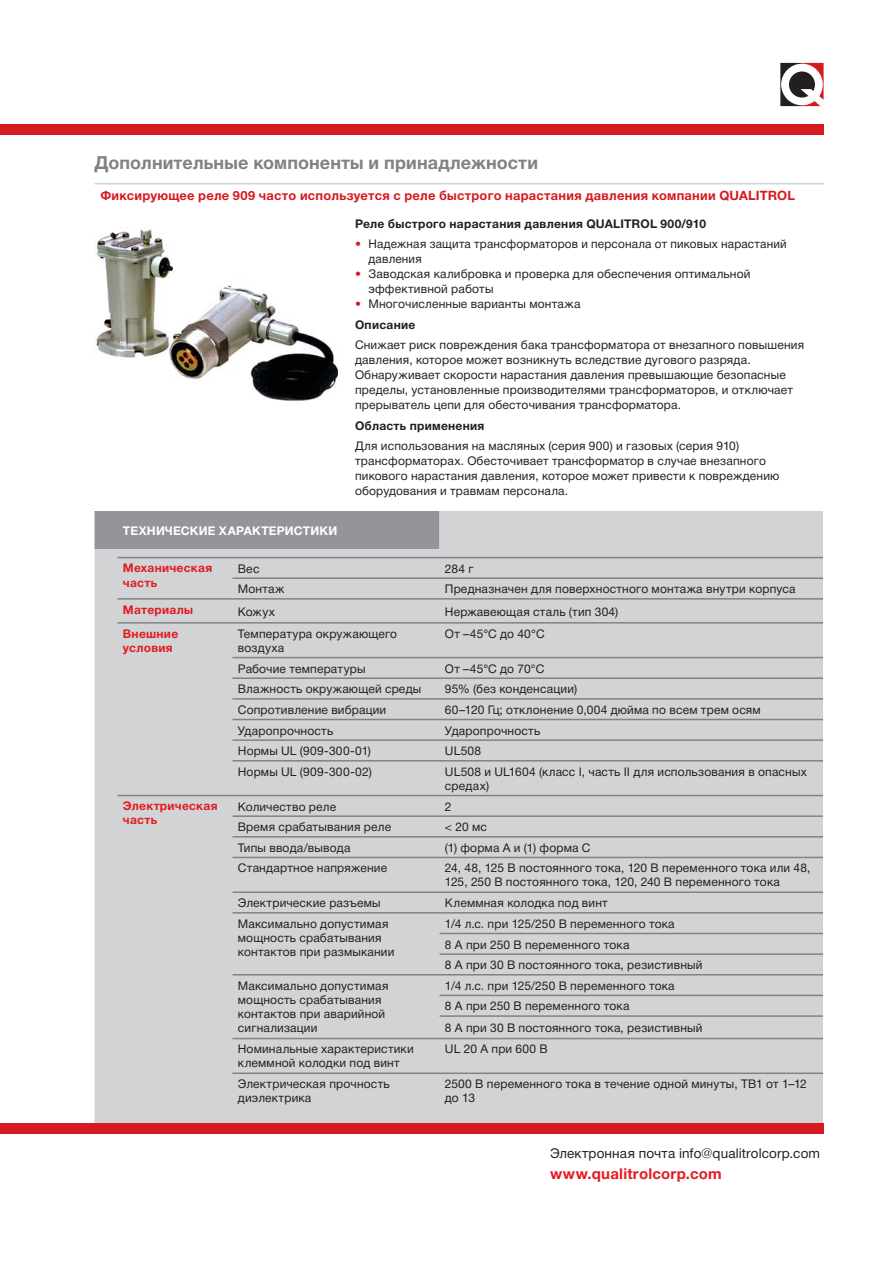
<style>
.page{position:relative;width:893px;height:1263px;background:#fff}
.page>*{position:absolute;margin:0;border:0;box-sizing:border-box;transform-origin:0 0}
.t1{font:700 18px "Helvetica Neue LTCYR";letter-spacing:.005em;color:#808285}
.t2{font:700 15px "Helvetica Neue LTCYR";letter-spacing:.015em;color:#e31b23}
.t3{font:13.5px "Helvetica Neue LTCYR";letter-spacing:.01em;color:#231f20}
.t4{font:700 12.9px "Helvetica Neue LTCYR";letter-spacing:.02em;color:#d71920}
.t5{font:12px/14.1px "Helvetica Neue LTCYR";letter-spacing:.015em;color:#231f20}
.t6{font:700 12px "Helvetica Neue LTCYR";letter-spacing:.025em;color:#231f20}
.t7{font:700 12px/14.1px "Helvetica Neue LTCYR";letter-spacing:.02em;color:#e31b23}
.t8{font:700 12px "Helvetica Neue LTCYR";letter-spacing:.015em;color:#fff}
.s1{font-weight:700;color:#d71920}
.s2{font-weight:700}
</style>
<div class="page">
<div style="left:94px;top:511px;width:729px;height:612px;background:#d1d3d4"></div>
<hr style="left:118px;top:557px;width:705px;height:1px;background:#808285">
<hr style="left:232px;top:577px;width:591px;height:2px;background:#808285">
<hr style="left:118px;top:598px;width:705px;height:2px;background:#808285">
<hr style="left:118px;top:622px;width:705px;height:2px;background:#808285">
<hr style="left:232px;top:657px;width:591px;height:1px;background:#808285">
<hr style="left:232px;top:677px;width:591px;height:2px;background:#808285">
<hr style="left:232px;top:698px;width:591px;height:2px;background:#808285">
<hr style="left:232px;top:719px;width:591px;height:1px;background:#808285">
<hr style="left:232px;top:739px;width:591px;height:2px;background:#808285">
<hr style="left:232px;top:760px;width:591px;height:1px;background:#808285">
<hr style="left:118px;top:795px;width:705px;height:1px;background:#808285">
<hr style="left:232px;top:815px;width:591px;height:2px;background:#808285">
<hr style="left:232px;top:836px;width:591px;height:1px;background:#808285">
<hr style="left:232px;top:857px;width:591px;height:1px;background:#808285">
<hr style="left:232px;top:891px;width:591px;height:2px;background:#808285">
<hr style="left:232px;top:912px;width:591px;height:1px;background:#808285">
<hr style="left:440px;top:933px;width:383px;height:1px;background:#808285">
<hr style="left:440px;top:953px;width:383px;height:2px;background:#808285">
<hr style="left:232px;top:974px;width:591px;height:1px;background:#808285">
<hr style="left:440px;top:995px;width:383px;height:1px;background:#808285">
<hr style="left:440px;top:1015px;width:383px;height:2px;background:#808285">
<hr style="left:232px;top:1038px;width:591px;height:1px;background:#808285">
<hr style="left:232px;top:1072px;width:591px;height:2px;background:#808285">
<div style="left:0;top:124px;width:824px;height:11px;background:#d71920"></div>
<div style="left:0;top:1123px;width:824px;height:11px;background:#d71920"></div>
<svg style="left:780px;top:63px;width:44px;height:43px"></svg>
<hr style="left:94px;top:183px;width:730px;height:1px;background:#d1d3d4">
<img style="left:96px;top:229px;width:242px;height:172px">
<h1 class="t1" style="left:94px;top:152px;width:445px">Дополнительные компоненты и принадлежности</h1>
<p class="t4" style="left:100px;top:188px;width:696px">Фиксирующее реле 909 часто используется с реле быстрого нарастания давления компании QUALITROL</p>
<p class="t6" style="left:355px;top:217px;width:352px">Реле быстрого нарастания давления QUALITROL 900/910</p>
<p class="t5" style="left:369px;top:236px;width:420px;line-height:15px;text-indent:-14px"><span class="s1">•</span> Надежная защита трансформаторов и персонала от пиковых нарастаний давления</p>
<p class="t5" style="left:369px;top:266px;width:383px;line-height:15px;text-indent:-14px"><span class="s1">•</span> Заводская калибровка и проверка для обеспечения оптимальной эффективной работы</p>
<p class="t5" style="left:355px;top:293px;width:227px;line-height:21.5px"><span class="s1">•</span> Многочисленные варианты монтажа<br><span class="s2">Описание</span></p>
<p class="t5" style="left:355px;top:337px;width:451px;line-height:15px">Снижает риск повреждения бака трансформатора от внезапного повышения давления, которое может возникнуть вследствие дугового разряда.<br>Обнаруживает скорости нарастания давления превышающие безопасные пределы, установленные производителями трансформаторов, и отключает прерыватель цепи для обесточивания трансформатора.</p>
<p class="t6" style="left:355px;top:419px;width:131px">Область применения</p>
<p class="t5" style="left:355px;top:438px;width:426px;line-height:15px">Для использования на масляных (серия 900) и газовых (серия 910) трансформаторах. Обесточивает трансформатор в случае внезапного пикового нарастания давления, которое может привести к повреждению оборудования и травмам персонала.</p>
<p class="t8" style="left:123px;top:524px;width:216px">ТЕХНИЧЕСКИЕ ХАРАКТЕРИСТИКИ</p>
<p class="t7" style="left:123px;top:561px;width:91px">Механическая часть</p>
<p class="t5" style="left:238px;top:561px;width:23px">Вес</p>
<p class="t5" style="left:445px;top:561px;width:30px">284 г</p>
<p class="t5" style="left:238px;top:582px;width:48px">Монтаж</p>
<p class="t5" style="left:445px;top:582px;width:352px">Предназначен для поверхностного монтажа внутри корпуса</p>
<p class="t7" style="left:123px;top:602px;width:72px">Материалы</p>
<p class="t5" style="left:238px;top:604px;width:39px">Кожух</p>
<p class="t5" style="left:445px;top:604px;width:175px">Нержавеющая сталь (тип 304)</p>
<p class="t7" style="left:123px;top:626px;width:57px">Внешние условия</p>
<p class="t5" style="left:238px;top:626px;width:161px">Температура окружающего воздуха</p>
<p class="t5" style="left:445px;top:626px;width:101px">От –45°C до 40°C</p>
<p class="t5" style="left:238px;top:661px;width:129px">Рабочие температуры</p>
<p class="t5" style="left:445px;top:661px;width:101px">От –45°C до 70°C</p>
<p class="t5" style="left:238px;top:682px;width:185px">Влажность окружающей среды</p>
<p class="t5" style="left:445px;top:682px;width:134px">95% (без конденсации)</p>
<p class="t5" style="left:238px;top:703px;width:150px">Сопротивление вибрации</p>
<p class="t5" style="left:445px;top:703px;width:317px">60–120 Гц; отклонение 0,004 дюйма по всем трем осям</p>
<p class="t5" style="left:238px;top:723px;width:97px">Ударопрочность</p>
<p class="t5" style="left:445px;top:723px;width:97px">Ударопрочность</p>
<p class="t5" style="left:238px;top:744px;width:135px">Нормы UL (909-300-01)</p>
<p class="t5" style="left:445px;top:744px;width:38px">UL508</p>
<p class="t5" style="left:238px;top:764px;width:135px">Нормы UL (909-300-02)</p>
<p class="t5" style="left:445px;top:764px;width:363px">UL508 и UL1604 (класс I, часть II для использования в опасных средах)</p>
<p class="t7" style="left:123px;top:799px;width:96px">Электрическая часть</p>
<p class="t5" style="left:238px;top:799px;width:100px">Количество реле</p>
<p class="t5" style="left:445px;top:799px;width:8px">2</p>
<p class="t5" style="left:238px;top:820px;width:155px">Время срабатывания реле</p>
<p class="t5" style="left:445px;top:820px;width:44px">&lt; 20 мс</p>
<p class="t5" style="left:238px;top:841px;width:114px">Типы ввода/вывода</p>
<p class="t5" style="left:445px;top:841px;width:147px">(1) форма A и (1) форма C</p>
<p class="t5" style="left:238px;top:861px;width:151px">Стандартное напряжение</p>
<p class="t5" style="left:445px;top:861px;width:367px">24, 48, 125 В постоянного тока, 120 В переменного тока или 48,<br>125, 250 В постоянного тока, 120, 240 В переменного тока</p>
<p class="t5" style="left:238px;top:896px;width:144px">Электрические разъемы</p>
<p class="t5" style="left:445px;top:896px;width:164px">Клеммная колодка под винт</p>
<p class="t5" style="left:238px;top:916px;width:158px">Максимально допустимая мощность срабатывания контактов при размыкании</p>
<p class="t5" style="left:445px;top:913px;width:259px;line-height:20.7px">1/4 л.с. при 125/250 В переменного тока<br>8 А при 250 В переменного тока<br>8 А при 30 В постоянного тока, резистивный</p>
<p class="t5" style="left:238px;top:978px;width:152px">Максимально допустимая мощность срабатывания контактов при аварийной сигнализации</p>
<p class="t5" style="left:445px;top:975px;width:259px;line-height:21.1px">1/4 л.с. при 125/250 В переменного тока<br>8 А при 250 В переменного тока<br>8 А при 30 В постоянного тока, резистивный</p>
<p class="t5" style="left:238px;top:1042px;width:177px">Номинальные характеристики клеммной колодки под винт</p>
<p class="t5" style="left:445px;top:1042px;width:104px">UL 20 А при 600 В</p>
<p class="t5" style="left:238px;top:1077px;width:153px">Электрическая прочность диэлектрика</p>
<p class="t5" style="left:445px;top:1077px;width:363px">2500 В переменного тока в течение одной минуты, TB1 от 1–12 до 13</p>
<p class="t3" style="left:550px;top:1145px;width:271px">Электронная почта info@qualitrolcorp.com</p>
<p class="t2" style="left:550px;top:1165px;width:173px">www.qualitrolcorp.com</p>
</div>
